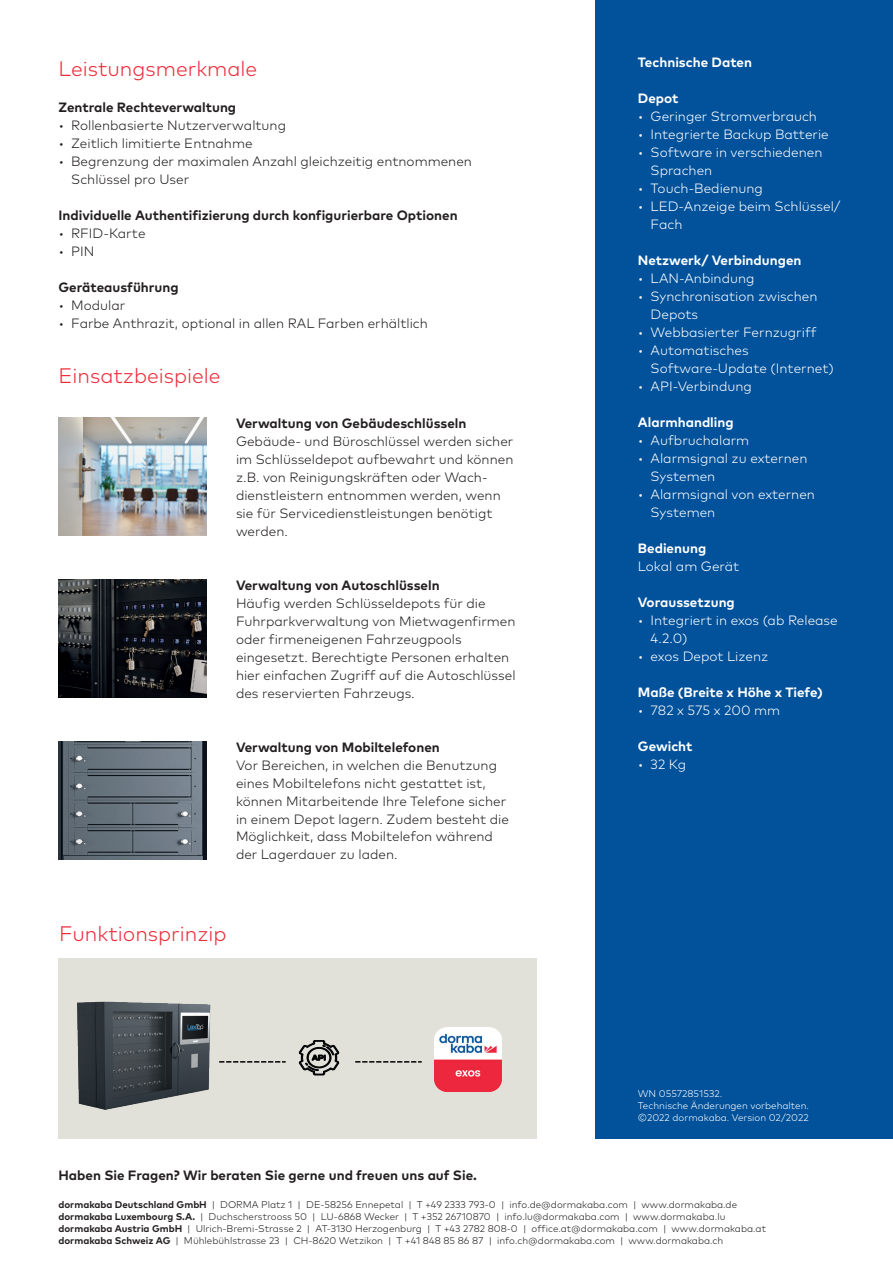
<style>
.page{position:relative;width:893px;height:1263px;background:#fff}
.page>*{position:absolute;margin:0;border:0;box-sizing:border-box;transform-origin:0 0}
.t1{font:300 21px "Mark Pro";color:#ee2c3b}
.t2{font:300 13.5px/18px "Mark Pro";color:#231f20}
.t3{font:300 13.5px/18px "Mark Pro";color:#fff}
.t4{font:700 13.5px "Mark Pro";color:#231f20}
.t5{font:700 13.5px "Mark Pro";color:#fff}
.t6{font:300 9.75px/12px "Mark Pro";color:#231f20}
.t7{font:300 9.75px/12px "Mark Pro";color:#fff}
.s1{font-weight:700}
</style>
<div class="page">
<div style="left:58px;top:958px;width:479px;height:180px;background:#e2e1d9"></div>
<img style="left:434px;top:1027px;width:67px;height:64px">
<svg style="left:219px;top:1061px;width:67px;height:2px"></svg>
<svg style="left:299px;top:1040px;width:40px;height:35px"></svg>
<svg style="left:355px;top:1061px;width:67px;height:2px"></svg>
<img style="left:58px;top:1001px;width:152px;height:138px">
<div style="left:595px;top:0;width:298px;height:1138px;background:#01519b"></div>
<img style="left:58px;top:417px;width:148px;height:118px">
<img style="left:58px;top:579px;width:148px;height:118px">
<img style="left:58px;top:741px;width:148px;height:118px">
<h1 class="t1" style="left:58px;top:53px;width:200px">Leistungsmerkmale</h1>
<p class="t4" style="left:58px;top:97px;width:179px">Zentrale Rechteverwaltung</p>
<p class="t2" style="left:58px;top:116px;width:229px">• Rollenbasierte Nutzerverwaltung</p>
<p class="t2" style="left:58px;top:134px;width:196px">• Zeitlich limitierte Entnahme</p>
<p class="t2" style="left:71px;top:152px;width:402px;text-indent:-13px">• Begrenzung der maximalen Anzahl gleichzeitig entnommenen<br>Schlüssel pro User</p>
<p class="t4" style="left:58px;top:205px;width:401px">Individuelle Authentifizierung durch konfigurierbare Optionen</p>
<p class="t2" style="left:58px;top:224px;width:89px">• RFID-Karte</p>
<p class="t2" style="left:58px;top:242px;width:37px">• PIN</p>
<p class="t4" style="left:58px;top:277px;width:122px">Geräteausführung</p>
<p class="t2" style="left:58px;top:296px;width:68px">• Modular</p>
<p class="t2" style="left:58px;top:314px;width:371px">• Farbe Anthrazit, optional in allen RAL Farben erhältlich</p>
<h1 class="t1" style="left:58px;top:359px;width:164px">Einsatzbeispiele</h1>
<p class="t4" style="left:236px;top:412px;width:232px">Verwaltung von Gebäudeschlüsseln</p>
<p class="t2" style="left:236px;top:431px;width:279px">Gebäude- und Büroschlüssel werden sicher im Schlüsseldepot aufbewahrt und können z.B. von Reinigungskräften oder Wach&shy;dienstleistern entnommen werden, wenn sie für Servicedienstleistungen benötigt werden.</p>
<p class="t4" style="left:236px;top:574px;width:205px">Verwaltung von Autoschlüsseln</p>
<p class="t2" style="left:236px;top:593px;width:281px">Häufig werden Schlüsseldepots für die Fuhrparkverwaltung von Mietwagenfirmen oder firmeneigenen Fahrzeugpools eingesetzt. Berechtigte Personen erhalten hier einfachen Zugriff auf die Autoschlüssel des reservierten Fahrzeugs.</p>
<p class="t4" style="left:236px;top:736px;width:205px">Verwaltung von Mobiltelefonen</p>
<p class="t2" style="left:236px;top:755px;width:275px">Vor Bereichen, in welchen die Benutzung eines Mobiltelefons nicht gestattet ist, können Mitarbeitende Ihre Telefone sicher in einem Depot lagern. Zudem besteht die Möglichkeit, dass Mobiltelefon während der Lagerdauer zu laden.</p>
<h1 class="t1" style="left:59px;top:917px;width:169px">Funktionsprinzip</h1>
<p class="t5" style="left:638px;top:52px;width:116px">Technische Daten</p>
<p class="t5" style="left:638px;top:88px;width:42px">Depot</p>
<p class="t3" style="left:638px;top:107px;width:181px">• Geringer Stromverbrauch</p>
<p class="t3" style="left:638px;top:125px;width:192px">• Integrierte Backup Batterie</p>
<p class="t3" style="left:651px;top:143px;width:173px;text-indent:-13px">• Software in verschiedenen<br>Sprachen</p>
<p class="t3" style="left:638px;top:179px;width:127px">• Touch-Bedienung</p>
<p class="t3" style="left:651px;top:197px;width:191px;text-indent:-13px">• LED-Anzeige beim Schlüssel/<br>Fach</p>
<p class="t5" style="left:638px;top:250px;width:165px">Netzwerk/ Verbindungen</p>
<p class="t3" style="left:638px;top:269px;width:118px">• LAN-Anbindung</p>
<p class="t3" style="left:651px;top:287px;width:168px;text-indent:-13px">• Synchronisation zwischen<br>Depots</p>
<p class="t3" style="left:638px;top:323px;width:180px">• Webbasierter Fernzugriff</p>
<p class="t3" style="left:651px;top:341px;width:185px;text-indent:-13px">• Automatisches<br>Software-Update (Internet)</p>
<p class="t3" style="left:638px;top:377px;width:116px">• API-Verbindung</p>
<p class="t5" style="left:638px;top:412px;width:97px">Alarmhandling</p>
<p class="t3" style="left:638px;top:431px;width:113px">• Aufbruchalarm</p>
<p class="t3" style="left:651px;top:449px;width:158px;text-indent:-13px">• Alarmsignal zu externen<br>Systemen</p>
<p class="t3" style="left:651px;top:485px;width:166px;text-indent:-13px">• Alarmsignal von externen<br>Systemen</p>
<p class="t5" style="left:638px;top:538px;width:70px">Bedienung</p>
<p class="t3" style="left:638px;top:557px;width:103px">Lokal am Gerät</p>
<p class="t5" style="left:638px;top:592px;width:98px">Voraussetzung</p>
<p class="t3" style="left:651px;top:611px;width:189px;text-indent:-13px">• Integriert in exos (ab Release<br>4.2.0)</p>
<p class="t3" style="left:638px;top:647px;width:132px">• exos Depot Lizenz</p>
<p class="t5" style="left:638px;top:682px;width:186px">Maße (Breite x Höhe x Tiefe)</p>
<p class="t3" style="left:638px;top:701px;width:144px">• 782 x 575 x 200 mm</p>
<p class="t5" style="left:638px;top:736px;width:56px">Gewicht</p>
<p class="t3" style="left:638px;top:755px;width:50px">• 32 Kg</p>
<p class="t7" style="left:638px;top:1086px;width:173px">WN 05572851532.<br>Technische Änderungen vorbehalten. ©2022 dormakaba. Version 02/2022</p>
<p class="t4" style="left:58px;top:1165px;width:420px">Haben Sie Fragen? Wir beraten Sie gerne und freuen uns auf Sie.</p>
<p class="t6" style="left:58px;top:1198px;width:709px"><span class="s1">dormakaba Deutschland GmbH</span> | DORMA Platz 1 | DE-58256 Ennepetal | T +49 2333 793-0 | info.de@dormakaba.com | www.dormakaba.de <span class="s1">dormakaba Luxembourg S.A.</span> | Duchscherstrooss 50 | LU-6868 Wecker | T +352 26710870 | info.lu@dormakaba.com | www.dormakaba.lu <span class="s1">dormakaba Austria GmbH</span> | Ulrich-Bremi-Strasse 2 | AT-3130 Herzogenburg | T +43 2782 808-0 | office.at@dormakaba.com | www.dormakaba.at <span class="s1">dormakaba Schweiz AG</span> | Mühlebühlstrasse 23 | CH-8620 Wetzikon | T +41 848 85 86 87 | info.ch@dormakaba.com | www.dormakaba.ch</p>
</div>
